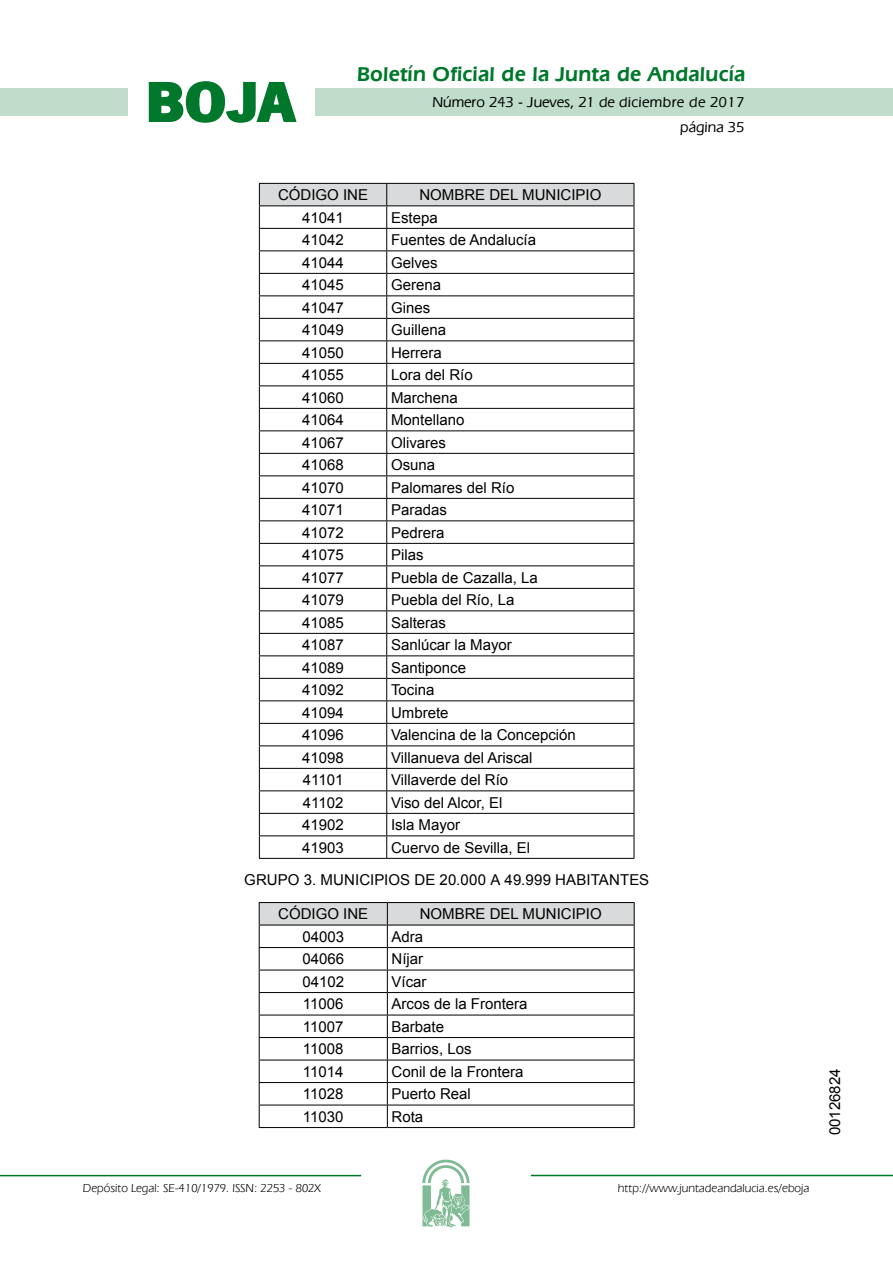
<style>
.page{position:relative;width:893px;height:1263px;background:#fff}
.page>*{position:absolute;margin:0;border:0;box-sizing:border-box;transform-origin:0 0}
.t1{font:700 57.75px "News Got T";color:#00782c;scale:1.14 1}
.t2{font:600 21px "Eras IT Cby BT";letter-spacing:.01em;color:#00782c}
.t3{font:15px/32.5px "Arial";color:#000}
.t4{font:500 15px/24.5px "Eras IT Cby BT";color:#000;text-align:right}
.t5{font:12px "Eras IT Cby BT";color:#000}
</style>
<div class="page">
<div style="left:315px;top:88px;width:577px;height:28px;background:#bfddca"></div>
<div style="left:0;top:88px;width:128px;height:28px;background:#bfddca"></div>
<hr style="left:0;top:1175px;width:361px;height:1px;background:#00782c">
<svg style="left:422px;top:1159px;width:47px;height:68px"></svg>
<hr style="left:531px;top:1175px;width:361px;height:1px;background:#00782c">
<svg style="left:148px;top:81px;width:149px;height:42px"></svg>
<svg style="left:259px;top:183px;width:375px;height:675px"></svg>
<hr style="left:259px;top:858px;width:128px;height:1px;background:#000">
<hr style="left:387px;top:858px;width:247px;height:1px;background:#000">
<hr style="left:259px;top:1127px;width:128px;height:1px;background:#000">
<hr style="left:387px;top:1127px;width:247px;height:1px;background:#000">
<hr style="left:259px;top:902px;width:128px;height:1px;background:#000">
<hr style="left:387px;top:902px;width:247px;height:1px;background:#000">
<svg style="left:259px;top:903px;width:375px;height:224px"></svg>
<hr style="left:259px;top:925px;width:128px;height:1px;background:#000">
<hr style="left:387px;top:925px;width:247px;height:1px;background:#000">
<h1 class="t1" style="left:145px;top:68px;width:133px">BOJA</h1>
<h2 class="t2" style="left:357px;top:62px;width:390px">Boletín Oficial de la Junta de Andalucía</h2>
<p class="t4" style="left:432px;top:90px;width:313px">Número 243 - Jueves, 21 de diciembre de 2017 página 35</p>
<p class="t3" style="left:278px;top:179px;width:92px">CÓDIGO INE</p>
<p class="t3" style="left:419px;top:179px;width:183px">NOMBRE DEL MUNICIPIO</p>
<p class="t3" style="left:302px;top:201px;width:43px">41041</p>
<p class="t3" style="left:391px;top:201px;width:48px">Estepa</p>
<p class="t3" style="left:302px;top:224px;width:43px">41042</p>
<p class="t3" style="left:391px;top:224px;width:147px">Fuentes de Andalucía</p>
<p class="t3" style="left:302px;top:246px;width:43px">41044</p>
<p class="t3" style="left:391px;top:246px;width:48px">Gelves</p>
<p class="t3" style="left:302px;top:269px;width:43px">41045</p>
<p class="t3" style="left:391px;top:269px;width:52px">Gerena</p>
<p class="t3" style="left:302px;top:291px;width:43px">41047</p>
<p class="t3" style="left:391px;top:291px;width:41px">Gines</p>
<p class="t3" style="left:302px;top:314px;width:43px">41049</p>
<p class="t3" style="left:391px;top:314px;width:57px">Guillena</p>
<p class="t3" style="left:302px;top:336px;width:43px">41050</p>
<p class="t3" style="left:391px;top:336px;width:52px">Herrera</p>
<p class="t3" style="left:302px;top:359px;width:43px">41055</p>
<p class="t3" style="left:391px;top:359px;width:83px">Lora del Río</p>
<p class="t3" style="left:302px;top:381px;width:43px">41060</p>
<p class="t3" style="left:391px;top:381px;width:68px">Marchena</p>
<p class="t3" style="left:302px;top:404px;width:43px">41064</p>
<p class="t3" style="left:391px;top:404px;width:75px">Montellano</p>
<p class="t3" style="left:302px;top:426px;width:43px">41067</p>
<p class="t3" style="left:391px;top:426px;width:57px">Olivares</p>
<p class="t3" style="left:302px;top:449px;width:43px">41068</p>
<p class="t3" style="left:391px;top:449px;width:46px">Osuna</p>
<p class="t3" style="left:302px;top:471px;width:43px">41070</p>
<p class="t3" style="left:391px;top:471px;width:125px">Palomares del Río</p>
<p class="t3" style="left:302px;top:494px;width:43px">41071</p>
<p class="t3" style="left:391px;top:494px;width:57px">Paradas</p>
<p class="t3" style="left:302px;top:516px;width:43px">41072</p>
<p class="t3" style="left:391px;top:516px;width:55px">Pedrera</p>
<p class="t3" style="left:302px;top:539px;width:43px">41075</p>
<p class="t3" style="left:391px;top:539px;width:34px">Pilas</p>
<p class="t3" style="left:302px;top:561px;width:43px">41077</p>
<p class="t3" style="left:391px;top:561px;width:148px">Puebla de Cazalla, La</p>
<p class="t3" style="left:302px;top:584px;width:43px">41079</p>
<p class="t3" style="left:391px;top:584px;width:125px">Puebla del Río, La</p>
<p class="t3" style="left:302px;top:606px;width:43px">41085</p>
<p class="t3" style="left:391px;top:606px;width:57px">Salteras</p>
<p class="t3" style="left:302px;top:629px;width:43px">41087</p>
<p class="t3" style="left:391px;top:629px;width:122px">Sanlúcar la Mayor</p>
<p class="t3" style="left:302px;top:651px;width:43px">41089</p>
<p class="t3" style="left:391px;top:651px;width:77px">Santiponce</p>
<p class="t3" style="left:302px;top:674px;width:43px">41092</p>
<p class="t3" style="left:391px;top:674px;width:45px">Tocina</p>
<p class="t3" style="left:302px;top:696px;width:43px">41094</p>
<p class="t3" style="left:391px;top:696px;width:59px">Umbrete</p>
<p class="t3" style="left:302px;top:719px;width:43px">41096</p>
<p class="t3" style="left:391px;top:719px;width:186px">Valencina de la Concepción</p>
<p class="t3" style="left:302px;top:741px;width:43px">41098</p>
<p class="t3" style="left:391px;top:741px;width:143px">Villanueva del Ariscal</p>
<p class="t3" style="left:303px;top:764px;width:42px">41101</p>
<p class="t3" style="left:391px;top:764px;width:119px">Villaverde del Río</p>
<p class="t3" style="left:303px;top:786px;width:42px">41102</p>
<p class="t3" style="left:391px;top:786px;width:113px">Viso del Alcor, El</p>
<p class="t3" style="left:302px;top:809px;width:43px">41902</p>
<p class="t3" style="left:391px;top:809px;width:71px">Isla Mayor</p>
<p class="t3" style="left:302px;top:831px;width:43px">41903</p>
<p class="t3" style="left:244px;top:831px;width:406px;text-indent:147px">Cuervo de Sevilla, El<br>GRUPO 3. MUNICIPIOS DE 20.000 A 49.999 HABITANTES</p>
<p class="t3" style="left:278px;top:898px;width:92px">CÓDIGO INE</p>
<p class="t3" style="left:420px;top:898px;width:183px">NOMBRE DEL MUNICIPIO</p>
<p class="t3" style="left:302px;top:920px;width:43px">04003</p>
<p class="t3" style="left:391px;top:920px;width:33px">Adra</p>
<p class="t3" style="left:302px;top:943px;width:43px">04066</p>
<p class="t3" style="left:391px;top:943px;width:33px">Níjar</p>
<p class="t3" style="left:302px;top:965px;width:43px">04102</p>
<p class="t3" style="left:391px;top:965px;width:37px">Vícar</p>
<p class="t3" style="left:303px;top:988px;width:42px">11006</p>
<p class="t3" style="left:391px;top:988px;width:137px">Arcos de la Frontera</p>
<p class="t3" style="left:303px;top:1010px;width:42px">11007</p>
<p class="t3" style="left:391px;top:1010px;width:54px">Barbate</p>
<p class="t3" style="left:303px;top:1033px;width:42px">11008</p>
<p class="t3" style="left:391px;top:1033px;width:82px">Barrios, Los</p>
<p class="t3" style="left:303px;top:1055px;width:42px">11014</p>
<p class="t3" style="left:391px;top:1055px;width:133px">Conil de la Frontera</p>
<p class="t3" style="left:303px;top:1078px;width:42px">11028</p>
<p class="t3" style="left:391px;top:1078px;width:81px">Puerto Real</p>
<p class="t3" style="left:303px;top:1100px;width:42px">11030</p>
<p class="t3" style="left:391px;top:1100px;width:33px">Rota</p>
<p class="t5" style="left:83px;top:1181px;width:239px">Depósito Legal: SE-410/1979. ISSN: 2253 - 802X</p>
<p class="t5" style="left:618px;top:1181px;width:193px">http://www.juntadeandalucia.es/eboja</p>
<p class="t3" style="left:818px;top:1135px;width:68px;rotate:-90deg">00126824</p>
</div>
